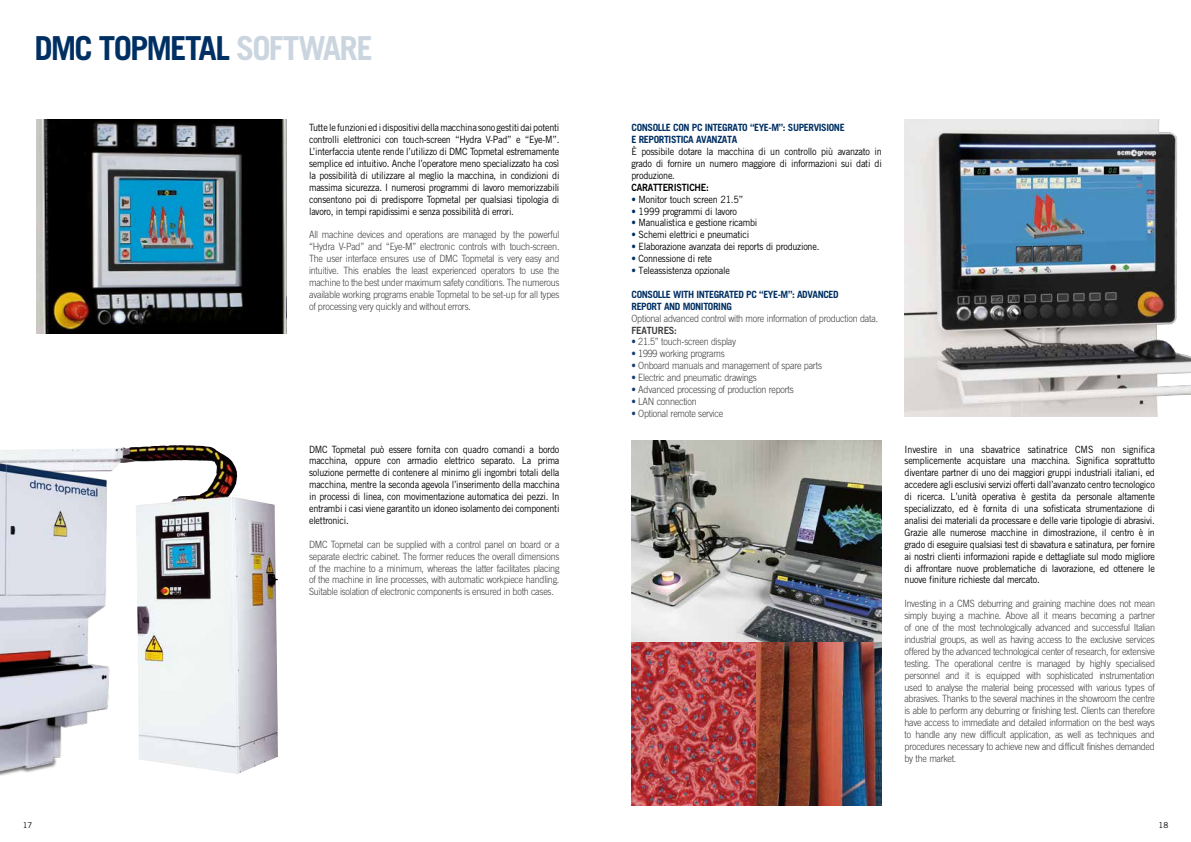
<style>
.page{position:relative;width:1191px;height:842px;background:#fff}
.page>*{position:absolute;margin:0;border:0;box-sizing:border-box;transform-origin:0 0}
.t1{font:700 33.1px "Trade Gothic LT Std";letter-spacing:-.055em;color:#003063}
.t2{font:10px/11.9px "Trade Gothic LT Std";letter-spacing:-.025em;color:#000;text-align:justify;scale:.9 1}
.t3{font:300 10px/11.9px "Trade Gothic LT Std";letter-spacing:-.025em;color:#3c3c3b;text-align:justify;scale:.9 1}
.t4{font:700 10px/11.9px "Trade Gothic LT Std";letter-spacing:-.04em;color:#003063}
.t5{font:10px "Trade Gothic LT Std Bd 2";letter-spacing:-.025em;color:#000;scale:.9 1}
.t6{font:10px "Trade Gothic LT Std Bd 2";letter-spacing:-.025em;color:#3c3c3b;scale:.9 1}
.t7{font:8px "Trade Gothic LT Std";color:#000}
.s1{color:#cbd5df}
.s2{color:#003063}
.s3{color:#183c6f}
</style>
<div class="page">
<img style="left:631px;top:441px;width:251px;height:365px">
<img style="left:36px;top:119px;width:250px;height:215px">
<img style="left:120px;top:445px;width:158px;height:329px">
<img style="left:0;top:448px;width:120px;height:328px">
<img style="left:904px;top:119px;width:287px;height:298px">
<h1 class="t1" style="left:35px;top:28px;width:340px">DMC TOPMETAL <span class="s1">SOFTWARE</span></h1>
<p class="t2" style="left:309px;top:122px;width:280px">Tutte le funzioni ed i dispositivi della macchina sono gestiti dai potenti controlli elettronici con touch-screen “Hydra V-Pad” e “Eye-M”.<br>L’interfaccia utente rende l’utilizzo di DMC Topmetal estremamente semplice ed intuitivo. Anche l’operatore meno specializzato ha così la possibilità di utilizzare al meglio la macchina, in condizioni di massima sicurezza. I numerosi programmi di lavoro memorizzabili consentono poi di predisporre Topmetal per qualsiasi tipologia di lavoro, in tempi rapidissimi e senza possibilità di errori.</p>
<p class="t3" style="left:309px;top:229px;width:280px">All machine devices and operations are managed by the powerful “Hydra V-Pad” and “Eye-M” electronic controls with touch-screen.<br>The user interface ensures use of DMC Topmetal is very easy and intuitive. This enables the least experienced operators to use the machine to the best under maximum safety conditions. The numerous available working programs enable Topmetal to be set-up for all types of processing very quickly and without errors.</p>
<p class="t2" style="left:309px;top:443px;width:280px">DMC Topmetal può essere fornita con quadro comandi a bordo macchina, oppure con armadio elettrico separato. La prima soluzione permette di contenere al minimo gli ingombri totali della macchina, mentre la seconda agevola l’inserimento della macchina in processi di linea, con movimentazione automatica dei pezzi. In entrambi i casi viene garantito un idoneo isolamento dei componenti elettronici.</p>
<p class="t3" style="left:309px;top:538px;width:280px">DMC Topmetal can be supplied with a control panel on board or a separate electric cabinet. The former reduces the overall dimensions of the machine to a minimum, whereas the latter facilitates placing of the machine in line processes, with automatic workpiece handling.<br>Suitable isolation of electronic components is ensured in both cases.</p>
<p class="t4" style="left:631px;top:122px;width:215px">CONSOLLE CON PC INTEGRATO “EYE-M”: SUPERVISIONE<br>E REPORTISTICA AVANZATA</p>
<p class="t2" style="left:631px;top:145px;width:280px">È possibile dotare la macchina di un controllo più avanzato in grado di fornire un numero maggiore di informazioni sui dati di produzione.</p>
<p class="t5" style="left:631px;top:181px;width:87px">CARATTERISTICHE:</p>
<p class="t2" style="left:631px;top:193px;width:126px"><span class="s2">•</span> Monitor touch screen 21.5”</p>
<p class="t2" style="left:631px;top:205px;width:119px"><span class="s2">•</span> 1999 programmi di lavoro</p>
<p class="t2" style="left:631px;top:217px;width:141px"><span class="s2">•</span> Manualistica e gestione ricambi</p>
<p class="t2" style="left:631px;top:229px;width:132px"><span class="s2">•</span> Schemi elettrici e pneumatici</p>
<p class="t2" style="left:631px;top:241px;width:210px"><span class="s2">•</span> Elaborazione avanzata dei reports di produzione.</p>
<p class="t2" style="left:631px;top:252px;width:91px"><span class="s2">•</span> Connessione di rete</p>
<p class="t2" style="left:631px;top:264px;width:111px"><span class="s2">•</span> Teleassistenza opzionale</p>
<p class="t4" style="left:631px;top:288px;width:209px">CONSOLLE WITH INTEGRATED PC “EYE-M”: ADVANCED<br>REPORT AND MONITORING</p>
<p class="t3" style="left:631px;top:312px;width:276px">Optional advanced control with more information of production data.</p>
<p class="t6" style="left:631px;top:324px;width:52px">FEATURES:</p>
<p class="t3" style="left:631px;top:336px;width:118px"><span class="s3">•</span> 21.5” touch-screen display</p>
<p class="t3" style="left:631px;top:348px;width:105px"><span class="s3">•</span> 1999 working programs</p>
<p class="t3" style="left:631px;top:360px;width:213px"><span class="s3">•</span> Onboard manuals and management of spare parts</p>
<p class="t3" style="left:631px;top:371px;width:141px"><span class="s3">•</span> Electric and pneumatic drawings</p>
<p class="t3" style="left:631px;top:383px;width:182px"><span class="s3">•</span> Advanced processing of production reports</p>
<p class="t3" style="left:631px;top:395px;width:74px"><span class="s3">•</span> LAN connection</p>
<p class="t3" style="left:631px;top:407px;width:104px"><span class="s3">•</span> Optional remote service</p>
<p class="t2" style="left:904px;top:443px;width:280px">Investire in una sbavatrice satinatrice CMS non significa semplicemente acquistare una macchina. Significa soprattutto diventare partner di uno dei maggiori gruppi industriali italiani, ed accedere agli esclusivi servizi offerti dall’avanzato centro tecnologico di ricerca. L’unità operativa è gestita da personale altamente specializzato, ed è fornita di una sofisticata strumentazione di analisi dei materiali da processare e delle varie tipologie di abrasivi.<br>Grazie alle numerose macchine in dimostrazione, il centro è in grado di eseguire qualsiasi test di sbavatura e satinatura, per fornire ai nostri clienti informazioni rapide e dettagliate sul modo migliore di affrontare nuove problematiche di lavorazione, ed ottenere le nuove finiture richieste dal mercato.</p>
<p class="t3" style="left:904px;top:598px;width:280px">Investing in a CMS deburring and graining machine does not mean simply buying a machine. Above all it means becoming a partner of one of the most technologically advanced and successful Italian industrial groups, as well as having access to the exclusive services offered by the advanced technological center of research, for extensive testing. The operational centre is managed by highly specialised personnel and it is equipped with sophisticated instrumentation used to analyse the material being processed with various types of abrasives. Thanks to the several machines in the showroom the centre is able to perform any deburring or finishing test. Clients can therefore have access to immediate and detailed information on the best ways to handle any new difficult application, as well as techniques and procedures necessary to achieve new and difficult finishes demanded by the market.</p>
<p class="t7" style="left:23px;top:820px;width:11px">17</p>
<p class="t7" style="left:1158px;top:820px;width:11px">18</p>
</div>
